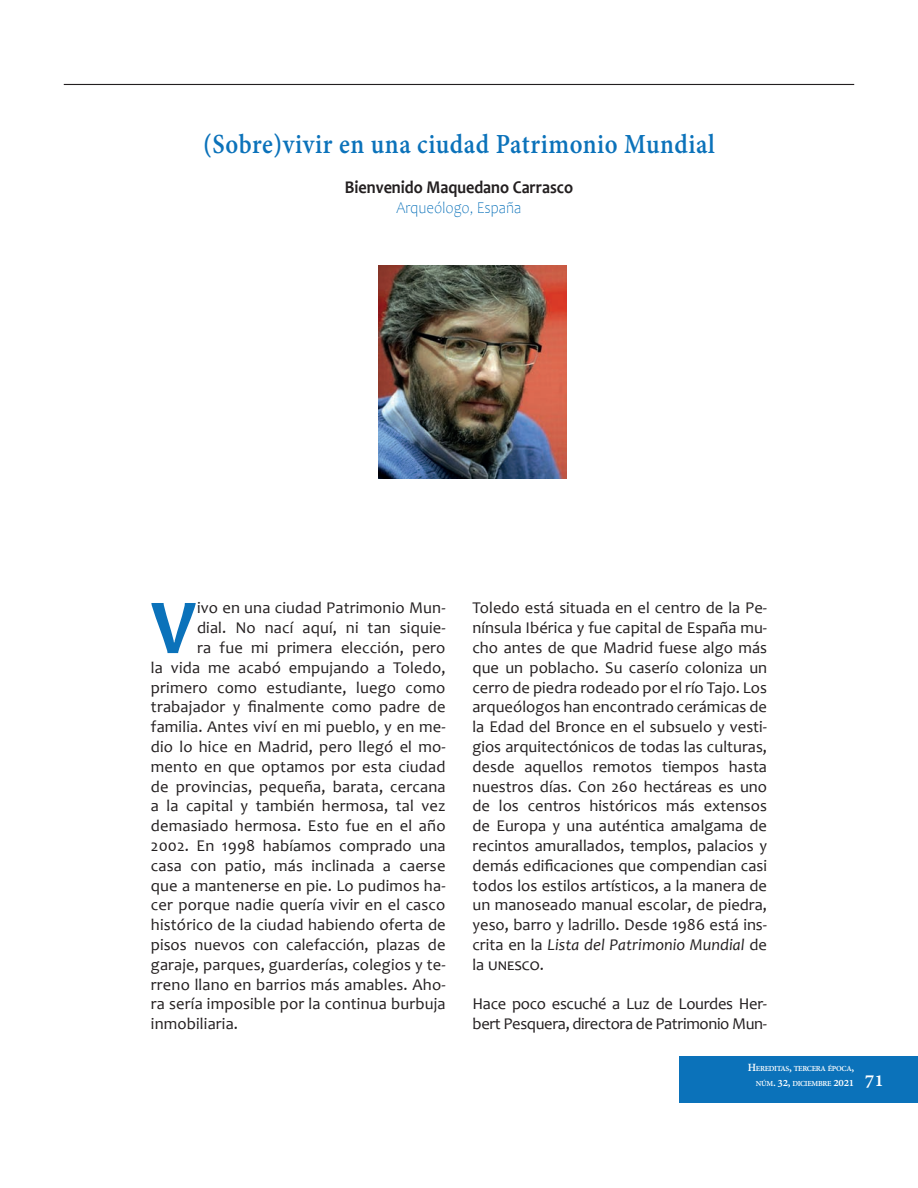
<style>
.page{position:relative;width:918px;height:1188px;background:#fff}
.page>*{position:absolute;margin:0;border:0;box-sizing:border-box;transform-origin:0 0}
.Inicio_párr__artícul{font:700 78.75px "Candara";color:#0b72ba}
.Cabezas_CMT{font:700 30px "Adobe Devanagari";letter-spacing:.02em;color:#0b72ba;scale:.9 1}
.Autor_CMT{font:700 18px "Candara";color:#231f20;scale:.9 1}
.Párr_normal_CMT{font:16.5px/19.8px "Candara";letter-spacing:-.02em;color:#231f20;text-align:justify}
.Inicio_párr__artícul-2{font:16.5px "Candara";letter-spacing:.01em;color:#231f20}
.Adscripción_CMT{font:300 16.5px "Candara";color:#0b72ba;scale:.9 1}
.t1{font:700 8.4px/14.4px "Adobe Devanagari";letter-spacing:-.035em;color:#fff}
.s1{font-style:italic}
.s2{font-size:12px}
.s3{font-size:21px}
</style>
<div class="page">
<div style="left:680px;top:1056px;width:238px;height:47px;background:#0b72ba"></div>
<hr style="left:64px;top:84px;width:790px;height:1px;background:#231f20">
<img style="left:379px;top:266px;width:187px;height:212px">
<p class="Cabezas_CMT" style="left:203px;top:127px;width:570px">(Sobre)vivir en una ciudad Patrimonio Mundial</p>
<p class="Autor_CMT" style="left:345px;top:176px;width:255px">Bienvenido Maquedano Carrasco</p>
<p class="Adscripción_CMT" style="left:397px;top:198px;width:140px">Arqueólogo, España</p>
<p class="Inicio_párr__artícul" style="left:151px;top:578px;width:47px">V</p>
<p class="Inicio_párr__artícul-2" style="left:197px;top:598px;width:250px">ivo en una ciudad Patrimonio Mun-</p>
<p class="Inicio_párr__artícul-2" style="left:197px;top:618px;width:250px">dial. No nací aquí, ni tan siquie-</p>
<p class="Inicio_párr__artícul-2" style="left:197px;top:637px;width:250px">ra fue mi primera elección, pero</p>
<p class="Inicio_párr__artícul-2" style="left:151px;top:657px;width:296px">la vida me acabó empujando a Toledo,</p>
<p class="Inicio_párr__artícul-2" style="left:151px;top:677px;width:296px">primero como estudiante, luego como</p>
<p class="Inicio_párr__artícul-2" style="left:151px;top:697px;width:296px">trabajador y finalmente como padre de</p>
<p class="Inicio_párr__artícul-2" style="left:151px;top:717px;width:296px">familia. Antes viví en mi pueblo, y en me-</p>
<p class="Inicio_párr__artícul-2" style="left:151px;top:736px;width:296px">dio lo hice en Madrid, pero llegó el mo-</p>
<p class="Inicio_párr__artícul-2" style="left:151px;top:756px;width:296px">mento en que optamos por esta ciudad</p>
<p class="Inicio_párr__artícul-2" style="left:151px;top:776px;width:296px">de provincias, pequeña, barata, cercana</p>
<p class="Inicio_párr__artícul-2" style="left:151px;top:796px;width:296px">a la capital y también hermosa, tal vez</p>
<p class="Inicio_párr__artícul-2" style="left:151px;top:816px;width:296px">demasiado hermosa. Esto fue en el año</p>
<p class="Inicio_párr__artícul-2" style="left:151px;top:835px;width:296px">2002. En 1998 habíamos comprado una</p>
<p class="Inicio_párr__artícul-2" style="left:151px;top:855px;width:296px">casa con patio, más inclinada a caerse</p>
<p class="Inicio_párr__artícul-2" style="left:151px;top:875px;width:296px">que a mantenerse en pie. Lo pudimos ha-</p>
<p class="Inicio_párr__artícul-2" style="left:151px;top:895px;width:296px">cer porque nadie quería vivir en el casco</p>
<p class="Inicio_párr__artícul-2" style="left:151px;top:915px;width:296px">histórico de la ciudad habiendo oferta de</p>
<p class="Inicio_párr__artícul-2" style="left:151px;top:934px;width:296px">pisos nuevos con calefacción, plazas de</p>
<p class="Inicio_párr__artícul-2" style="left:151px;top:954px;width:296px">garaje, parques, guarderías, colegios y te-</p>
<p class="Inicio_párr__artícul-2" style="left:151px;top:974px;width:296px">rreno llano en barrios más amables. Aho-</p>
<p class="Inicio_párr__artícul-2" style="left:151px;top:994px;width:296px">ra sería imposible por la continua burbuja</p>
<p class="Inicio_párr__artícul-2" style="left:151px;top:1014px;width:89px">inmobiliaria.</p>
<p class="Párr_normal_CMT" style="left:472px;top:598px;width:296px">Toledo está situada en el centro de la Pe&shy;nínsula Ibérica y fue capital de España mu&shy;cho antes de que Madrid fuese algo más que un poblacho. Su caserío coloniza un cerro de piedra rodeado por el río Tajo. Los arqueólogos han encontrado cerámicas de la Edad del Bronce en el subsuelo y vesti&shy;gios arquitectónicos de todas las culturas, desde aquellos remotos tiempos hasta nuestros días. Con 260 hectáreas es uno de los centros históricos más extensos de Europa y una auténtica amalgama de recintos amurallados, templos, palacios y demás edificaciones que compendian casi todos los estilos artísticos, a la manera de un manoseado manual escolar, de piedra, yeso, barro y ladrillo. Desde 1986 está ins&shy;crita en la <span class="s1">Lista del Patrimonio Mundial</span> de la unesco.</p>
<p class="Párr_normal_CMT" style="left:472px;top:994px;width:296px">Hace poco escuché a Luz de Lourdes Her&shy;bert Pesquera, directora de Patrimonio Mun-</p>
<p class="t1" style="left:756px;top:1063px;width:129px;text-indent:-8px"><span class="s2">H</span>EREDITAS<span class="s2">,</span> TERCERA ÉPOCA<span class="s2">,<br></span>NÚM<span class="s2">. 32,</span> DICIEMBRE <span class="s2">2021</span> <span class="s3">71</span></p>
</div>
